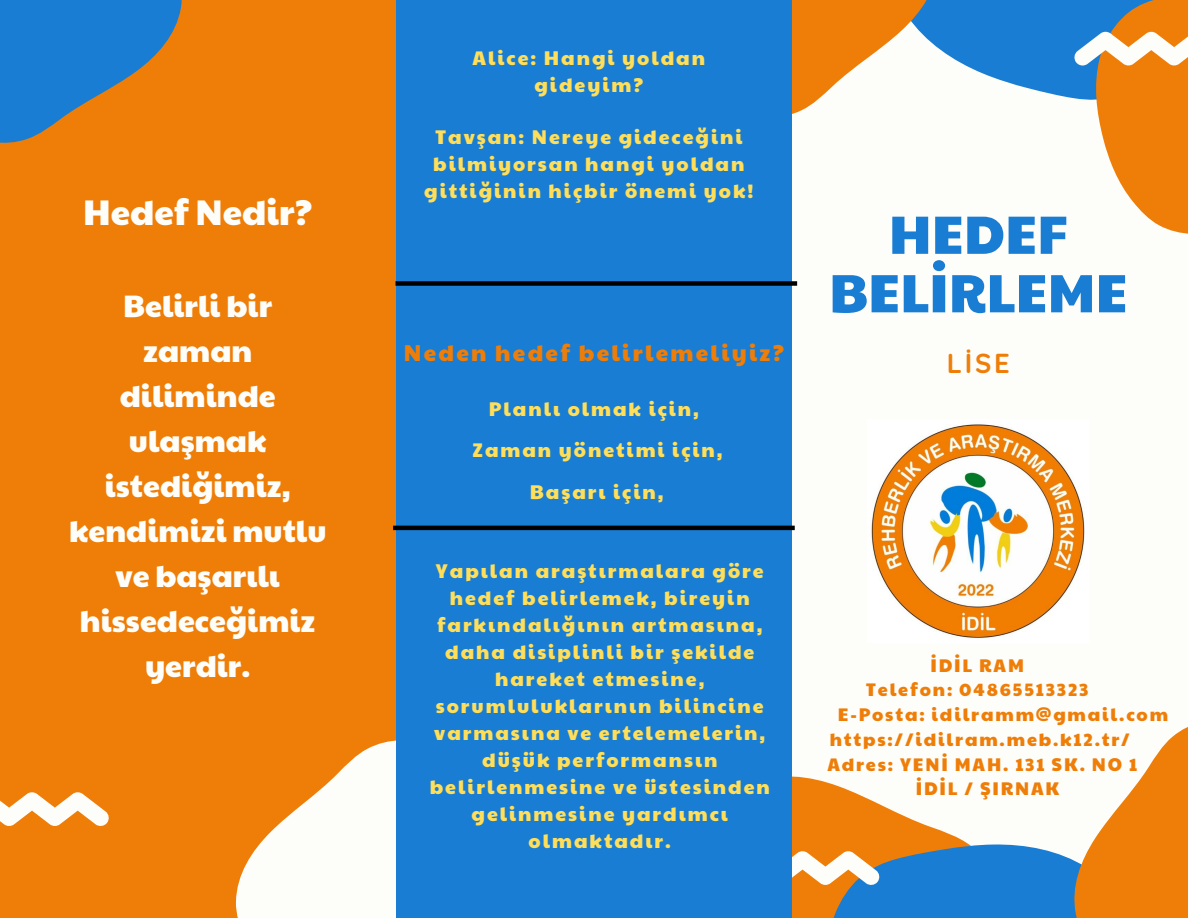
<style>
.page{position:relative;width:1188px;height:918px;background:#fdfdfa}
.page>*{position:absolute;margin:0;border:0;box-sizing:border-box;transform-origin:0 0}
.t1{font:54px/58.5px "Paytone One";color:#197dd3;text-align:center}
.t2{font:34.8px "Paytone One";color:#fdfdfa}
.t3{font:30.3px/45px "Paytone One";color:#fdfdfa;text-align:center}
.t4{font:700 27.3px "Quicksand";color:#ef7e08}
.t5{font:22.5px "Paytone One";letter-spacing:.1em;color:#ef7e08}
.t6{font:19.5px/27px "Paytone One";letter-spacing:.1em;color:#ffde59;text-align:center}
.t7{font:18px "Paytone One";letter-spacing:.1em;color:#ef7e08}
</style>
<div class="page">
<div style="left:0;top:0;width:396px;height:918px;background:#ef7e08"></div>
<svg style="left:236px;top:740px;width:160px;height:178px;fill:#fdfdfa"></svg>
<svg style="left:792px;top:783px;width:268px;height:135px"></svg>
<svg style="left:792px;top:851px;width:88px;height:34px"></svg>
<svg style="left:1060px;top:727px;width:128px;height:191px"></svg>
<svg style="left:965px;top:0;width:80px;height:93px;background:#378ed8"></svg>
<svg style="left:792px;top:0;width:173px;height:114px"></svg>
<svg style="left:1045px;top:0;width:143px;height:234px"></svg>
<div style="left:396px;top:0;width:396px;height:918px;background:#197dd3"></div>
<svg style="left:0;top:0;width:182px;height:143px"></svg>
<svg style="left:0;top:792px;width:109px;height:34px"></svg>
<hr style="left:393px;top:526px;width:402px;height:4px;background:#000">
<div style="left:396px;top:281px;width:401px;height:5px;background:#000"></div>
<img style="left:871px;top:424px;width:214px;height:214px">
<h2 class="t2" style="left:83px;top:186px;width:231px">Hedef Nedir?</h2>
<h3 class="t3" style="left:69px;top:282px;width:259px">Belirli bir zaman diliminde ulaşmak istediğimiz, kendimizi mutlu ve başarılı hissedeceğimiz yerdir.</h3>
<p class="t6" style="left:473px;top:43px;width:234px">Alice: Hangi yoldan gideyim?</p>
<p class="t6" style="left:424px;top:122px;width:331px">Tavşan: Nereye gideceğini bilmiyorsan hangi yoldan gittiğinin hiçbir önemi yok!</p>
<p class="t5" style="left:404px;top:336px;width:382px">Neden hedef belirlemeliyiz?</p>
<p class="t6" style="left:473px;top:387px;width:252px;line-height:41.4px">Planlı olmak için,<br>Zaman yönetimi için,<br>Başarı için,</p>
<p class="t6" style="left:430px;top:557px;width:342px">Yapılan araştırmalara göre hedef belirlemek, bireyin farkındalığının artmasına, daha disiplinli bir şekilde hareket etmesine, sorumluluklarının bilincine varmasına ve ertelemelerin, düşük performansın belirlenmesine ve üstesinden gelinmesine yardımcı olmaktadır.</p>
<h1 class="t1" style="left:829px;top:202px;width:300px">HEDEF<br>BELİRLEME</h1>
<h3 class="t4" style="left:947px;top:345px;width:65px">LİSE</h3>
<p class="t7" style="left:930px;top:652px;width:95px">İDİL RAM</p>
<p class="t7" style="left:866px;top:676px;width:224px">Telefon: 04865513323</p>
<p class="t7" style="left:838px;top:701px;width:332px">E-Posta: idilramm@gmail.com</p>
<p class="t7" style="left:830px;top:726px;width:302px">https://idilram.meb.k12.tr/</p>
<p class="t7" style="left:827px;top:751px;width:311px">Adres: YENİ MAH. 131 SK. NO 1</p>
<p class="t7" style="left:916px;top:775px;width:145px">İDİL / ŞIRNAK</p>
</div>
